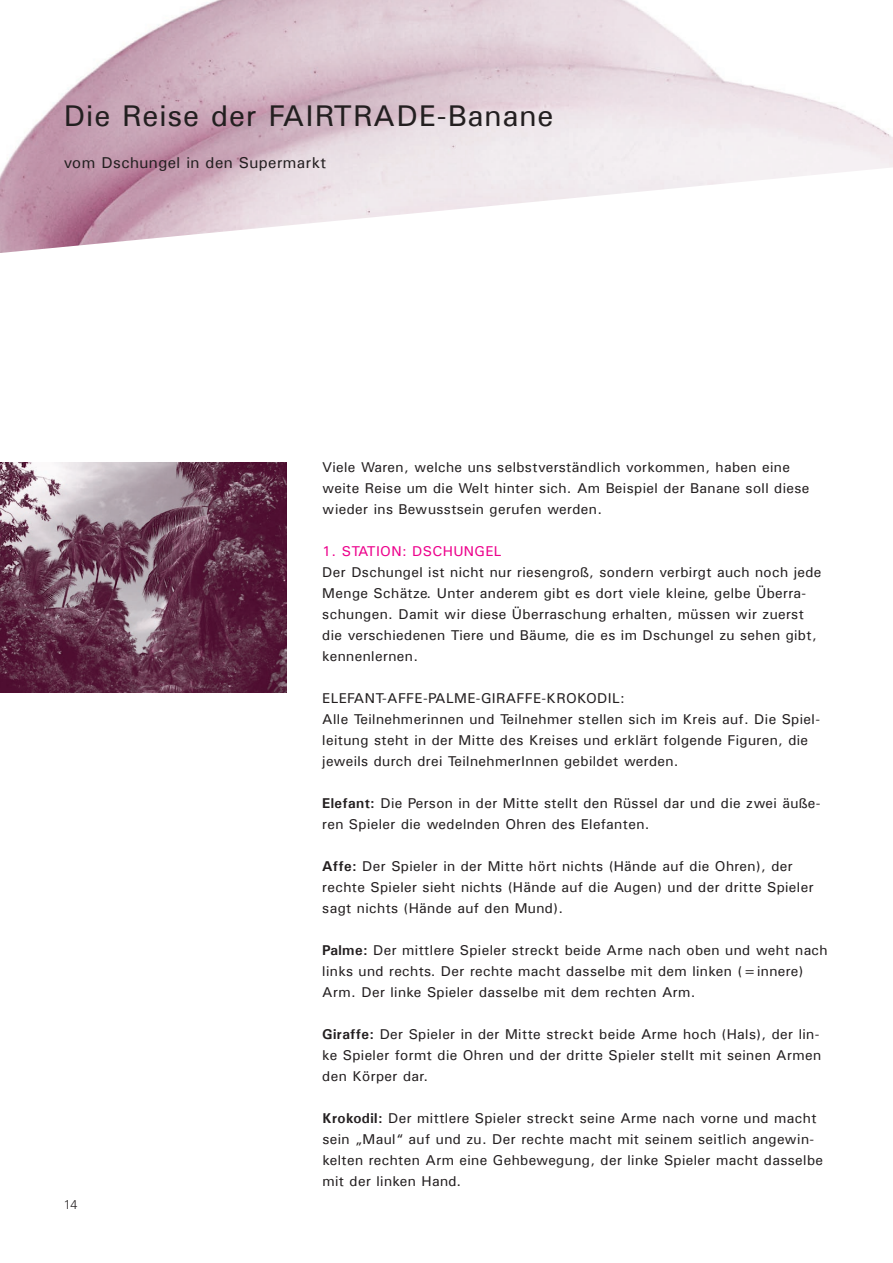
<style>
.page{position:relative;width:893px;height:1263px;background:#fff}
.page>*{position:absolute;margin:0;border:0;box-sizing:border-box;transform-origin:0 0}
.t1{font:30px "Univers";letter-spacing:.03em;color:#231f20}
.t2{font:15.75px "Univers";letter-spacing:.025em;color:#231f20}
.t3{font:14.25px/21px "Univers";letter-spacing:.025em;color:#231f20}
.t4{font:14.25px "Univers";letter-spacing:.025em;color:#ed028c}
.t5{font:300 12.75px "Univers";color:#231f20}
.s1{font-weight:700}
</style>
<div class="page">
<img style="left:0;top:0;width:893px;height:253px">
<img style="left:0;top:462px;width:286px;height:230px">
<h1 class="t1" style="left:64px;top:97px;width:491px">Die Reise der FAIRTRADE-Banane</h1>
<p class="t2" style="left:64px;top:153px;width:264px">vom Dschungel in den Supermarkt</p>
<p class="t5" style="left:64px;top:1197px;width:15px">14</p>
<p class="t3" style="left:322px;top:457px;width:489px">Viele Waren, welche uns selbstverständlich vorkommen, haben eine weite Reise um die Welt hinter sich. Am Beispiel der Banane soll diese wieder ins Bewusstsein gerufen werden.</p>
<p class="t4" style="left:322px;top:542px;width:172px">1. Station: Dschungel</p>
<p class="t3" style="left:322px;top:562px;width:501px">Der Dschungel ist nicht nur riesengroß, sondern verbirgt auch noch jede Menge Schätze. Unter anderem gibt es dort viele kleine, gelbe Überra&shy;schungen. Damit wir diese Überraschung erhalten, müssen wir zuerst die verschiedenen Tiere und Bäume, die es im Dschungel zu sehen gibt, kennenlernen.</p>
<p class="t3" style="left:322px;top:688px;width:75px">Elefant-Affe</p>
<p class="t3" style="left:423px;top:688px;width:34px">-Palme</p>
<p class="t3" style="left:322px;top:688px;width:499px;text-indent:154px">-Giraffe-Krokodil:<br>Alle Teilnehmerinnen und Teilnehmer stellen sich im Kreis auf. Die Spiel&shy;leitung steht in der Mitte des Kreises und erklärt folgende Figuren, die jeweils durch drei TeilnehmerInnen gebildet werden.</p>
<p class="t3" style="left:322px;top:793px;width:500px"><span class="s1">Elefant:</span> Die Person in der Mitte stellt den Rüssel dar und die zwei äuße&shy;ren Spieler die wedelnden Ohren des Elefanten.</p>
<p class="t3" style="left:322px;top:856px;width:493px"><span class="s1">Affe:</span> Der Spieler in der Mitte hört nichts (Hände auf die Ohren), der rechte Spieler sieht nichts (Hände auf die Augen) und der dritte Spieler sagt nichts (Hände auf den Mund).</p>
<p class="t3" style="left:322px;top:940px;width:507px"><span class="s1">Palme:</span> Der mittlere Spieler streckt beide Arme nach oben und weht nach links und rechts. Der rechte macht dasselbe mit dem linken (=innere)<br>Arm. Der linke Spieler dasselbe mit dem rechten Arm.</p>
<p class="t3" style="left:322px;top:1024px;width:500px"><span class="s1">Giraffe:</span> Der Spieler in der Mitte streckt beide Arme hoch (Hals), der lin&shy;ke Spieler formt die Ohren und der dritte Spieler stellt mit seinen Armen den Körper dar.</p>
<p class="t3" style="left:322px;top:1108px;width:502px"><span class="s1">Krokodil:</span> Der mittlere Spieler streckt seine Arme nach vorne und macht sein „Maul“ auf und zu. Der rechte macht mit seinem seitlich angewin&shy;kelten rechten Arm eine Gehbewegung, der linke Spieler macht dasselbe mit der linken Hand.</p>
</div>
